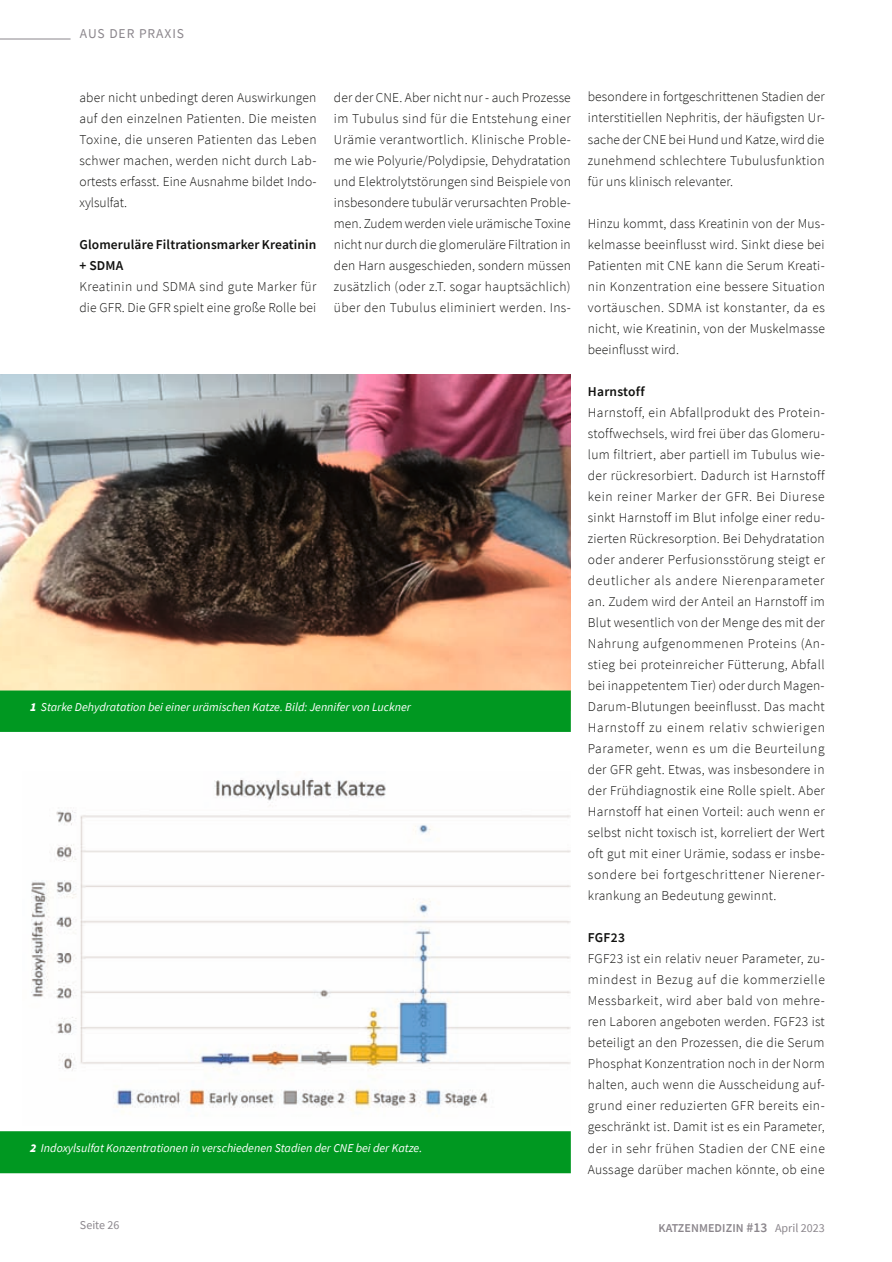
<style>
.page{position:relative;width:892px;height:1262px;background:#fff}
.page>*{position:absolute;margin:0;border:0;box-sizing:border-box;transform-origin:0 0}
.Copy__NEU{font:300 13.5px/21px "Source Sans Pro";letter-spacing:.02em;color:#11110f;text-align:justify}
.Copy__NEU-2{font:600 13.5px/21px "Source Sans Pro";letter-spacing:.01em;color:#11110f}
.t1{font:13.5px "Source Sans Pro";letter-spacing:.07em;color:#8b868c}
.Bildunterschriften_N{font:italic 12px "Source Sans Pro";color:#fff}
.t2{font:600 12px "Source Sans Pro";letter-spacing:.01em;color:#8b868c}
.t3{font:12px "Source Sans Pro";color:#8b868c}
.s1{font-weight:900}
.s2{font-size:13.5px}
.s3{font-weight:400}
</style>
<div class="page">
<hr style="left:0;top:39px;width:71px;height:1px;background:#8b868c">
<img style="left:0;top:374px;width:570px;height:316px">
<div style="left:0;top:690px;width:570px;height:41px;background:#009821"></div>
<img style="left:31px;top:778px;width:539px;height:333px">
<div style="left:0;top:1131px;width:570px;height:41px;background:#009821"></div>
<p class="t1" style="left:80px;top:25px;width:106px">AUS DER PRAXIS</p>
<p class="Copy__NEU" style="left:79px;top:87px;width:238px">aber nicht unbedingt deren Auswirkungen auf den einzelnen Patienten. Die meisten Toxine, die unseren Patienten das Leben schwer machen, werden nicht durch Lab&shy;ortests erfasst. Eine Ausnahme bildet Indo&shy;xylsulfat.</p>
<p class="Copy__NEU-2" style="left:79px;top:234px;width:238px">Glomeruläre Filtrationsmarker Kreatinin + SDMA</p>
<p class="Copy__NEU" style="left:79px;top:276px;width:238px">Kreatinin und SDMA sind gute Marker für die GFR. Die GFR spielt eine große Rolle bei</p>
<p class="Copy__NEU" style="left:334px;top:87px;width:238px">der der CNE. Aber nicht nur - auch Prozesse im Tubulus sind für die Entstehung einer Urämie verantwortlich. Klinische Proble&shy;me wie Polyurie/Polydipsie, Dehydratation und Elektrolytstörungen sind Beispiele von insbesondere tubulär verursachten Proble&shy;men. Zudem werden viele urämische Toxine nicht nur durch die glomeruläre Filtration in den Harn ausgeschieden, sondern müssen zusätzlich (oder z.T. sogar hauptsächlich) über den Tubulus eliminiert werden. Ins-</p>
<p class="Bildunterschriften_N" style="left:30px;top:699px;width:382px"><span class="s1">1</span> Starke Dehydratation bei einer urämischen Katze. Bild: Jennifer von Luckner</p>
<p class="Bildunterschriften_N" style="left:30px;top:1140px;width:393px"><span class="s1">2</span> Indoxylsulfat Konzentrationen in verschiedenen Stadien der CNE bei der Katze.</p>
<p class="Copy__NEU" style="left:587px;top:86px;width:238px">besondere in fortgeschrittenen Stadien der interstitiellen Nephritis, der häufigsten Ur&shy;sache der CNE bei Hund und Katze, wird die zunehmend schlechtere Tubulusfunktion für uns klinisch relevanter.</p>
<p class="Copy__NEU" style="left:587px;top:212px;width:238px">Hinzu kommt, dass Kreatinin von der Mus&shy;kelmasse beeinflusst wird. Sinkt diese bei Patienten mit CNE kann die Serum Kreati&shy;nin Konzentration eine bessere Situation vortäuschen. SDMA ist konstanter, da es nicht, wie Kreatinin, von der Muskelmasse beeinflusst wird.</p>
<p class="Copy__NEU-2" style="left:587px;top:380px;width:58px">Harnstoff</p>
<p class="Copy__NEU" style="left:587px;top:402px;width:238px">Harnstoff, ein Abfallprodukt des Protein&shy;stoffwechsels, wird frei über das Glomeru&shy;lum filtriert, aber partiell im Tubulus wie&shy;der rückresorbiert. Dadurch ist Harnstoff kein reiner Marker der GFR. Bei Diurese sinkt Harnstoff im Blut infolge einer redu&shy;zierten Rückresorption. Bei Dehydratation oder anderer Perfusionsstörung steigt er deutlicher als andere Nierenparameter an. Zudem wird der Anteil an Harnstoff im Blut wesentlich von der Menge des mit der Nahrung aufgenommenen Proteins (An&shy;stieg bei proteinreicher Fütterung, Abfall bei inappetentem Tier) oder durch Magen-Darum-Blutungen beeinflusst. Das macht Harnstoff zu einem relativ schwierigen Parameter, wenn es um die Beurteilung der GFR geht. Etwas, was insbesondere in der Frühdiagnostik eine Rolle spielt. Aber Harnstoff hat einen Vorteil: auch wenn er selbst nicht toxisch ist, korreliert der Wert oft gut mit einer Urämie, sodass er insbe&shy;sondere bei fortgeschrittener Nierener&shy;krankung an Bedeutung gewinnt.</p>
<p class="Copy__NEU-2" style="left:587px;top:926px;width:39px">FGF23</p>
<p class="Copy__NEU" style="left:587px;top:948px;width:238px">FGF23 ist ein relativ neuer Parameter, zu&shy;mindest in Bezug auf die kommerzielle Messbarkeit, wird aber bald von mehre&shy;ren Laboren angeboten werden. FGF23 ist beteiligt an den Prozessen, die die Serum Phosphat Konzentration noch in der Norm halten, auch wenn die Ausscheidung auf&shy;grund einer reduzierten GFR bereits ein&shy;geschränkt ist. Damit ist es ein Parameter, der in sehr frühen Stadien der CNE eine Aussage darüber machen könnte, ob eine</p>
<p class="t3" style="left:80px;top:1217px;width:41px">Seite 26</p>
<p class="t2" style="left:658px;top:1220px;width:168px">KATZENMEDIZIN <span class="s2">#13</span> <span class="s3">April 2023</span></p>
</div>
